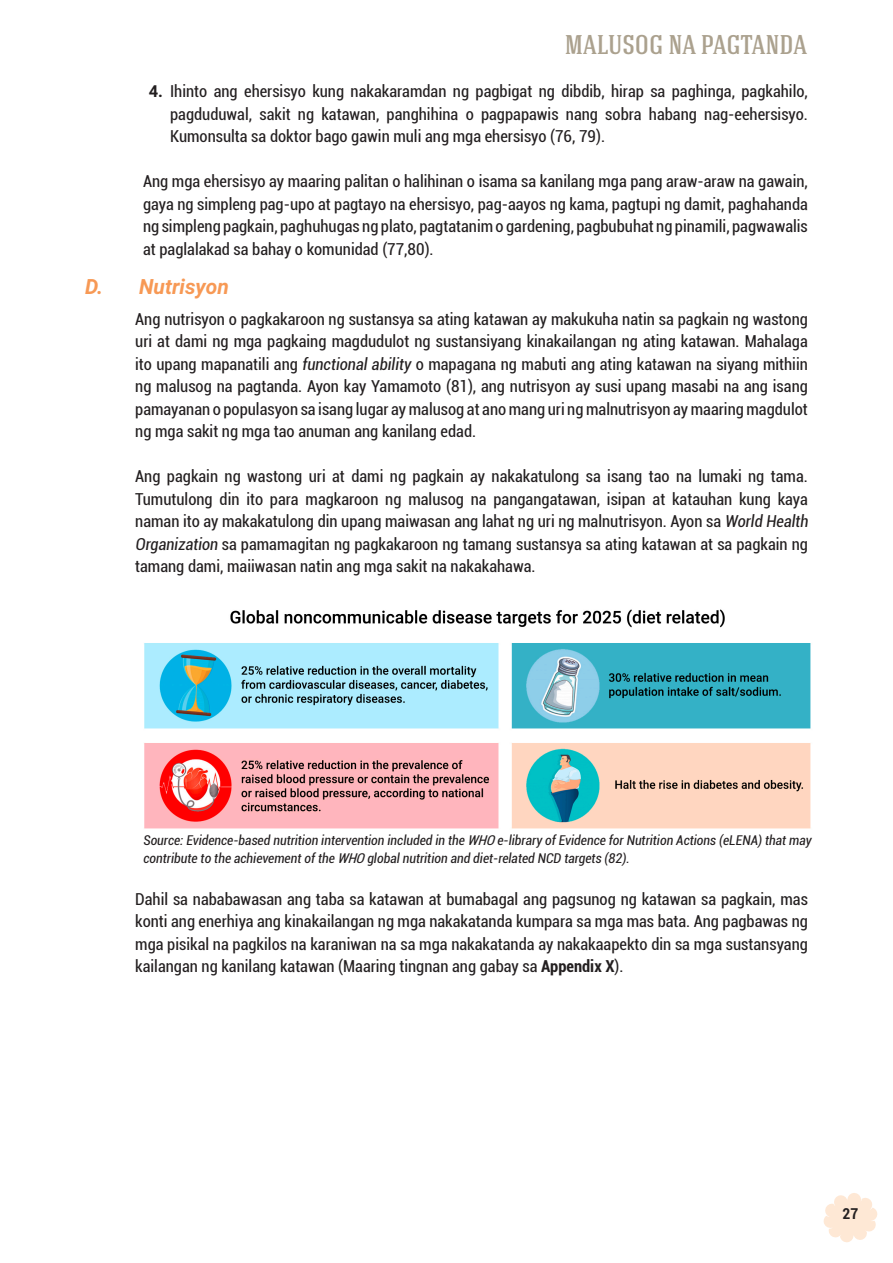
<style>
.page{position:relative;width:893px;height:1263px;background:#fff}
.page>*{position:absolute;margin:0;border:0;box-sizing:border-box;transform-origin:0 0}
.CHAPTER_HEADER{font:500 27px "Hagin Caps";color:#aba18e}
.CHAPTER_SUB_TOPIC{font:italic 700 21px "Roboto";color:#f79955}
.PARAGRAPH_BLACK{font:condensed 16.5px/22.5px "Roboto";color:#231f20;text-align:justify}
.BODY_NUMBERS{font:condensed 16.5px/22.5px "Roboto";color:#231f20;text-align:justify}
.t1{font:700 condensed 15px "Roboto";color:#231f20}
.TABLE_TEXT_SMALL{font:italic condensed 13.5px/18px "Roboto";color:#231f20}
.s1{font-weight:700;font-stretch:normal}
.s2{font-style:italic}
.s3{font-weight:700}
</style>
<div class="page">
<svg style="left:823px;top:1193px;width:55px;height:50px"></svg>
<img style="left:144px;top:609px;width:667px;height:220px">
<p class="CHAPTER_HEADER" style="left:565px;top:27px;width:244px">MALUSOG NA PAGTANDA</p>
<p class="PARAGRAPH_BLACK" style="left:170px;top:80px;width:639px;text-indent:-21px"><span class="s1">4.</span> Ihinto ang ehersisyo kung nakakaramdan ng pagbigat ng dibdib, hirap sa paghinga, pagkahilo, pagduduwal, sakit ng katawan, panghihina o pagpapawis nang sobra habang nag-eehersisyo.<br>Kumonsulta sa doktor bago gawin muli ang mga ehersisyo (76, 79).</p>
<p class="BODY_NUMBERS" style="left:143px;top:170px;width:666px">Ang mga ehersisyo ay maaring palitan o halihinan o isama sa kanilang mga pang araw-araw na gawain, gaya ng simpleng pag-upo at pagtayo na ehersisyo, pag-aayos ng kama, pagtupi ng damit, paghahanda ng simpleng pagkain, paghuhugas ng plato, pagtatanim o gardening, pagbubuhat ng pinamili, pagwawalis at paglalakad sa bahay o komunidad (77,80).</p>
<p class="CHAPTER_SUB_TOPIC" style="left:85px;top:272px;width:145px">D. Nutrisyon</p>
<p class="PARAGRAPH_BLACK" style="left:135px;top:307px;width:674px">Ang nutrisyon o pagkakaroon ng sustansya sa ating katawan ay makukuha natin sa pagkain ng wastong uri at dami ng mga pagkaing magdudulot ng sustansiyang kinakailangan ng ating katawan. Mahalaga ito upang mapanatili ang <span class="s2">functional ability</span> o mapagana ng mabuti ang ating katawan na siyang mithiin ng malusog na pagtanda. Ayon kay Yamamoto (81), ang nutrisyon ay susi upang masabi na ang isang pamayanan o populasyon sa isang lugar ay malusog at ano mang uri ng malnutrisyon ay maaring magdulot ng mga sakit ng mga tao anuman ang kanilang edad.</p>
<p class="PARAGRAPH_BLACK" style="left:135px;top:465px;width:677px;text-align:left">Ang pagkain ng wastong uri at dami ng pagkain ay nakakatulong sa isang tao na lumaki ng tama.<br>Tumutulong din ito para magkaroon ng malusog na pangangatawan, isipan at katauhan kung kaya naman ito ay makakatulong din upang maiwasan ang lahat ng uri ng malnutrisyon. Ayon sa World Health Organization sa pamamagitan ng pagkakaroon ng tamang sustansya sa ating katawan at sa pagkain ng tamang dami, maiiwasan natin ang mga sakit na nakakahawa.</p>
<p class="TABLE_TEXT_SMALL" style="left:144px;top:831px;width:670px">Source: Evidence-based nutrition intervention included in the WHO e-library of Evidence for Nutrition Actions (eLENA) that may contribute to the achievement of the WHO global nutrition and diet-related NCD targets (82).</p>
<p class="PARAGRAPH_BLACK" style="left:135px;top:887px;width:674px">Dahil sa nababawasan ang taba sa katawan at bumabagal ang pagsunog ng katawan sa pagkain, mas konti ang enerhiya ang kinakailangan ng mga nakakatanda kumpara sa mga mas bata. Ang pagbawas ng mga pisikal na pagkilos na karaniwan na sa mga nakakatanda ay nakakaapekto din sa mga sustansyang kailangan ng kanilang katawan (Maaring tingnan ang gabay sa <span class="s3">Appendix X</span>).</p>
<p class="t1" style="left:843px;top:1203px;width:17px">27</p>
</div>
